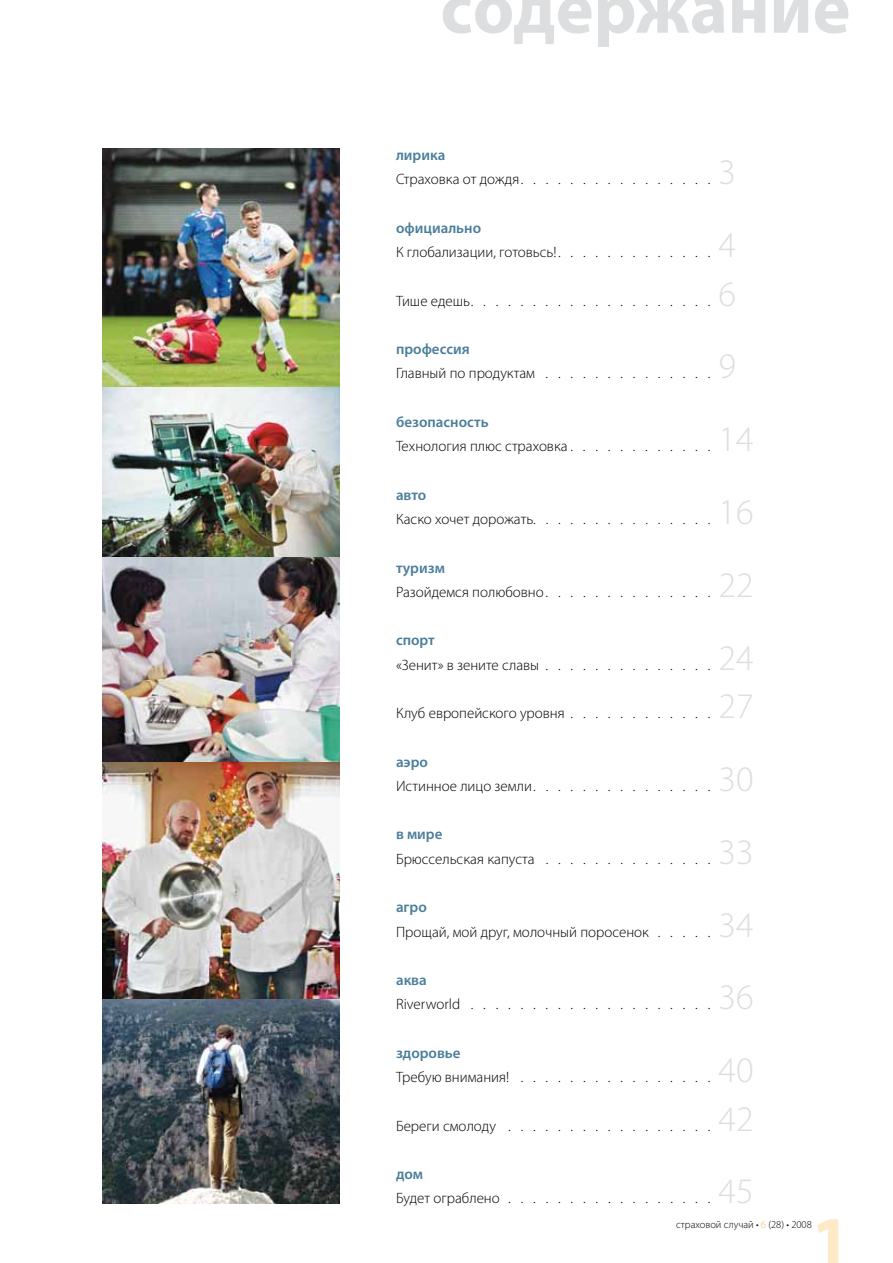
<style>
.page{position:relative;width:893px;height:1263px;background:#fff}
.page>*{position:absolute;margin:0;border:0;box-sizing:border-box;transform-origin:0 0}
.t1{font:700 72px "Myriad Pro";color:#dddedf}
.t2{font:700 72px "Myriad Pro";color:#ffeac7}
.t3{font:300 36px "Myriad Pro";color:#dddedf}
.t4{font:300 15px "Myriad Pro";color:#000}
.t5{font:600 15px "Myriad Pro";color:#4a7e9a}
.t6{font:300 10.5px "Myriad Pro";color:#000}
.s1{color:#febb54}
</style>
<div class="page">
<img style="left:102px;top:387px;width:237px;height:170px">
<img style="left:102px;top:149px;width:237px;height:238px">
<img style="left:102px;top:761px;width:237px;height:238px">
<img style="left:102px;top:999px;width:237px;height:204px">
<img style="left:102px;top:557px;width:237px;height:204px">
<h1 class="t1" style="left:440px;top:-34px;width:412px">cодержание</h1>
<p class="t5" style="left:396px;top:146px;width:51px">лирика</p>
<p class="t4" style="left:396px;top:174px;width:316px">Страховка от дождя . . . . . . . . . . . . . . . .</p>
<h2 class="t3" style="left:718px;top:159px;width:19px">3</h2>
<p class="t5" style="left:396px;top:219px;width:87px">официально</p>
<p class="t4" style="left:396px;top:246px;width:316px">К глобализации, готовьсь! . . . . . . . . . . . . .</p>
<p class="t4" style="left:396px;top:295px;width:316px">Тише едешь . . . . . . . . . . . . . . . . . . . .</p>
<h2 class="t3" style="left:718px;top:231px;width:19px">4</h2>
<h2 class="t3" style="left:718px;top:280px;width:19px">6</h2>
<p class="t5" style="left:396px;top:340px;width:75px">профессия</p>
<p class="t4" style="left:396px;top:368px;width:316px">Главный по продуктам . . . . . . . . . . . . . .</p>
<h2 class="t3" style="left:718px;top:353px;width:19px">9</h2>
<p class="t5" style="left:396px;top:413px;width:94px">безопасность</p>
<p class="t4" style="left:396px;top:440px;width:316px">Технология плюс страховка . . . . . . . . . . . .</p>
<h2 class="t3" style="left:718px;top:425px;width:37px">14</h2>
<p class="t5" style="left:396px;top:486px;width:32px">авто</p>
<p class="t4" style="left:396px;top:513px;width:316px">Каско хочет дорожать. . . . . . . . . . . . . . .</p>
<h2 class="t3" style="left:718px;top:498px;width:37px">16</h2>
<p class="t5" style="left:396px;top:559px;width:50px">туризм</p>
<p class="t4" style="left:396px;top:586px;width:316px">Разойдемся полюбовно . . . . . . . . . . . . . .</p>
<h2 class="t3" style="left:718px;top:571px;width:37px">22</h2>
<p class="t5" style="left:396px;top:631px;width:40px">спорт</p>
<p class="t4" style="left:396px;top:659px;width:316px">«Зенит» в зените славы . . . . . . . . . . . . . .</p>
<p class="t4" style="left:396px;top:707px;width:316px">Клуб европейского уровня . . . . . . . . . . . .</p>
<h2 class="t3" style="left:718px;top:644px;width:37px">24</h2>
<h2 class="t3" style="left:718px;top:692px;width:37px">27</h2>
<p class="t5" style="left:396px;top:753px;width:33px">аэро</p>
<p class="t4" style="left:396px;top:780px;width:316px">Истинное лицо земли . . . . . . . . . . . . . . .</p>
<h2 class="t3" style="left:718px;top:765px;width:37px">30</h2>
<p class="t5" style="left:396px;top:825px;width:48px">в мире</p>
<p class="t4" style="left:396px;top:853px;width:316px">Брюссельская капуста . . . . . . . . . . . . . .</p>
<h2 class="t3" style="left:718px;top:838px;width:37px">33</h2>
<p class="t5" style="left:396px;top:898px;width:32px">агро</p>
<p class="t4" style="left:396px;top:926px;width:316px">Прощай, мой друг, молочный поросенок . . . . .</p>
<h2 class="t3" style="left:718px;top:911px;width:37px">34</h2>
<p class="t5" style="left:396px;top:971px;width:32px">аква</p>
<p class="t4" style="left:396px;top:998px;width:316px">Riverworld . . . . . . . . . . . . . . . . . . . .</p>
<h2 class="t3" style="left:718px;top:983px;width:37px">36</h2>
<p class="t5" style="left:396px;top:1044px;width:66px">здоровье</p>
<p class="t4" style="left:396px;top:1071px;width:316px">Требую внимания! . . . . . . . . . . . . . . . .</p>
<p class="t4" style="left:396px;top:1120px;width:316px">Береги смолоду . . . . . . . . . . . . . . . . .</p>
<h2 class="t3" style="left:718px;top:1056px;width:37px">40</h2>
<h2 class="t3" style="left:718px;top:1105px;width:37px">42</h2>
<p class="t5" style="left:396px;top:1165px;width:29px">дом</p>
<p class="t4" style="left:396px;top:1193px;width:316px">Будет ограблено . . . . . . . . . . . . . . . . .</p>
<h2 class="t3" style="left:718px;top:1178px;width:37px">45</h2>
<h1 class="t2" style="left:811px;top:1199px;width:41px">1</h1>
<p class="t6" style="left:676px;top:1221px;width:137px">страховой случай • <span class="s1">6</span> (28) • 2008</p>
</div>
